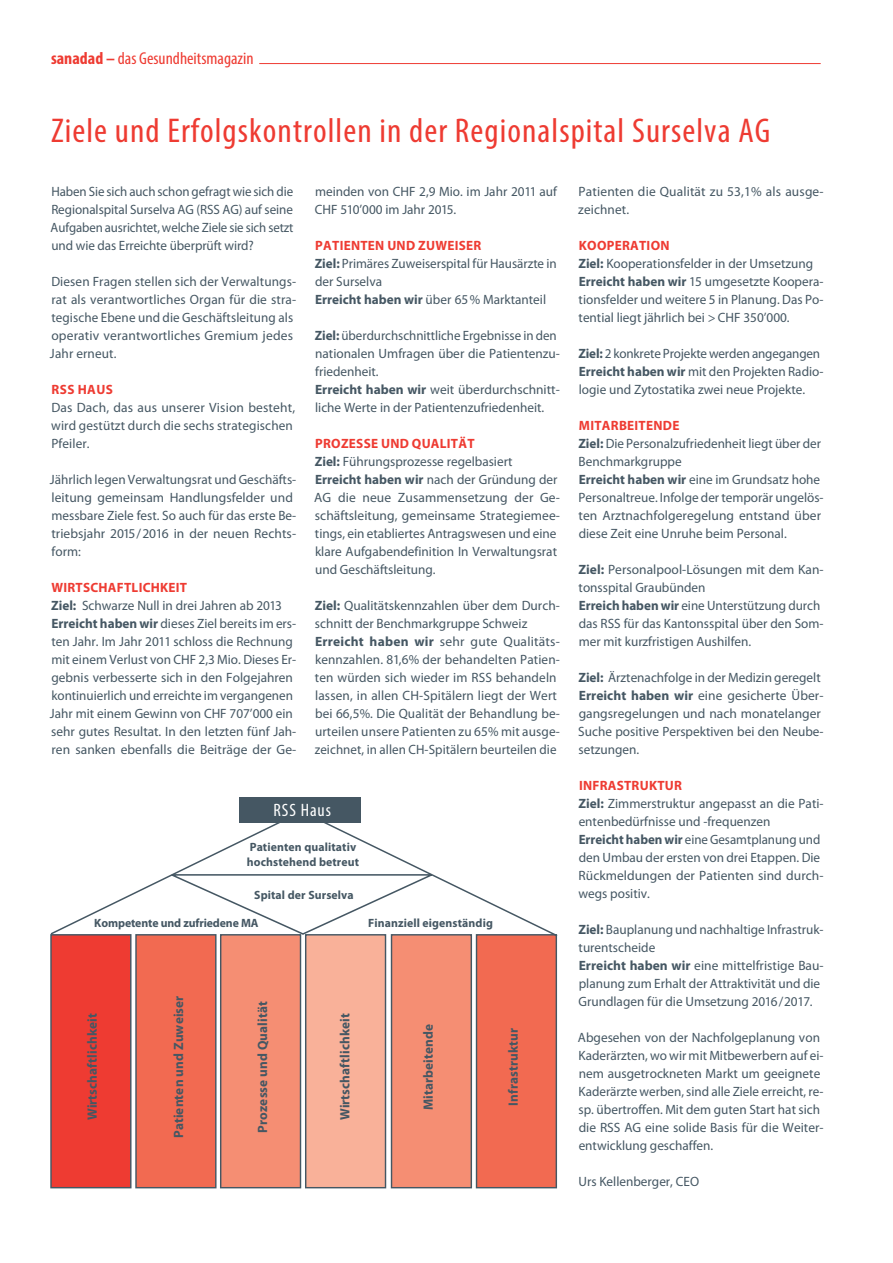
<style>
.page{position:relative;width:893px;height:1263px;background:#fff}
.page>*{position:absolute;margin:0;border:0;box-sizing:border-box;transform-origin:0 0}
.t1{font:condensed 34.5px "Myriad Pro";letter-spacing:.03em;color:#ee3b32}
.t2{font:condensed 18px "Myriad Pro";letter-spacing:.05em;color:#fff}
.t3{font:condensed 17.25px "Myriad Pro";color:#ee3b32}
.t4{font:13.5px/18px "Myriad Pro";color:#455763}
.t5{font:13.5px/18px "Myriad Pro";color:#455763;text-align:justify;scale:.96 1}
.t6{font:700 13.5px "Myriad Pro";letter-spacing:.01em;color:#455763}
.t7{font:700 13.5px "Myriad Pro";letter-spacing:.03em;color:#ee3b32}
.t8{font:700 12px/15px "Myriad Pro";letter-spacing:.01em;color:#455763}
.t9{font:700 12px "Myriad Pro";letter-spacing:-.01em;color:#455763}
.s1{font-weight:700}
.s2{font-weight:700;color:#ee3b32}
</style>
<div class="page">
<hr style="left:259px;top:63px;width:562px;height:1px;background:#ee3b32">
<div style="left:50px;top:934px;width:82px;height:254px;background:#ee3b32;border:1px solid #455763"></div>
<div style="left:220px;top:934px;width:81px;height:254px;background:#f58e73;border:1px solid #455763"></div>
<div style="left:391px;top:934px;width:81px;height:254px;background:#f58e73;border:1px solid #455763"></div>
<div style="left:135px;top:934px;width:82px;height:254px;background:#f26a51;border:1px solid #455763"></div>
<div style="left:305px;top:934px;width:81px;height:254px;background:#f9b199;border:1px solid #455763"></div>
<div style="left:476px;top:934px;width:81px;height:254px;background:#f26a51;border:1px solid #455763"></div>
<svg style="left:50px;top:810px;width:508px;height:128px"></svg>
<svg style="left:170px;top:873px;width:269px;height:63px"></svg>
<div style="left:240px;top:797px;width:121px;height:26px;background:#455763"></div>
<p class="t3" style="left:51px;top:48px;width:204px"><span class="s1">sanadad –</span> das Gesundheitsmagazin</p>
<h1 class="t1" style="left:51px;top:110px;width:721px">Ziele und Erfolgskontrollen in der Regionalspital Surselva AG</h1>
<p class="t4" style="left:578px;top:183px;width:247px">Patienten die Qualität zu 53,1% als ausge&shy;zeichnet.</p>
<p class="t4" style="left:578px;top:237px;width:247px"><span class="s2">KOOPERATION<br></span><span class="s1">Ziel:</span> Kooperationsfelder in der Umsetzung <span class="s1">Erreicht haben wir</span> 15 umgesetzte Koopera&shy;tionsfelder und weitere 5 in Planung. Das Po&shy;tential liegt jährlich bei &gt; CHF 350’000.</p>
<p class="t4" style="left:578px;top:345px;width:247px"><span class="s1">Ziel:</span> 2 konkrete Projekte werden angegangen<br><span class="s1">Erreicht haben wir</span> mit den Projekten Radio&shy;logie und Zytostatika zwei neue Projekte.</p>
<p class="t4" style="left:578px;top:417px;width:247px"><span class="s2">MITARBEITENDE<br></span><span class="s1">Ziel:</span> Die Personalzufriedenheit liegt über der Benchmarkgruppe<br><span class="s1">Erreicht haben wir</span> eine im Grundsatz hohe Personaltreue. Infolge der temporär ungelös&shy;ten Arztnachfolgeregelung entstand über diese Zeit eine Unruhe beim Personal.</p>
<p class="t4" style="left:578px;top:561px;width:247px"><span class="s1">Ziel:</span> Personalpool-Lösungen mit dem Kan&shy;tonsspital Graubünden<br><span class="s1">Erreich haben wir</span> eine Unterstützung durch das RSS für das Kantonsspital über den Som&shy;mer mit kurzfristigen Aushilfen.</p>
<p class="t4" style="left:578px;top:669px;width:247px"><span class="s1">Ziel:</span> Ärztenachfolge in der Medizin geregelt <span class="s1">Erreicht haben wir</span> eine gesicherte Über&shy;gangsregelungen und nach monatelanger Suche positive Perspektiven bei den Neube&shy;setzungen.</p>
<p class="t4" style="left:578px;top:777px;width:247px"><span class="s2">INFRASTRUKTUR<br></span><span class="s1">Ziel:</span> Zimmerstruktur angepasst an die Pati&shy;entenbedürfnisse und -frequenzen<br><span class="s1">Erreicht haben wir</span> eine Gesamtplanung und den Umbau der ersten von drei Etappen. Die Rückmeldungen der Patienten sind durch&shy;wegs positiv.</p>
<p class="t4" style="left:578px;top:921px;width:247px"><span class="s1">Ziel:</span> Bauplanung und nachhaltige Infrastruk&shy;turentscheide<br><span class="s1">Erreicht haben wir</span> eine mittelfristige Bau&shy;planung zum Erhalt der Attraktivität und die Grundlagen für die Umsetzung 2016/2017.</p>
<p class="t4" style="left:578px;top:1029px;width:247px">Abgesehen von der Nachfolgeplanung von Kaderärzten, wo wir mit Mitbewerbern auf ei&shy;nem ausgetrockneten Markt um geeignete Kaderärzte werben, sind alle Ziele erreicht, re&shy;sp. übertroffen. Mit dem guten Start hat sich die RSS AG eine solide Basis für die Weiter&shy;entwicklung geschaffen.</p>
<p class="t4" style="left:578px;top:1173px;width:122px">Urs Kellenberger, CEO</p>
<p class="t5" style="left:51px;top:183px;width:255px">Haben Sie sich auch schon gefragt wie sich die Regionalspital Surselva AG (RSS AG) auf seine Aufgaben ausrichtet, welche Ziele sie sich setzt und wie das Erreichte überprüft wird?</p>
<p class="t4" style="left:50px;top:273px;width:248px">Diesen Fragen stellen sich der Verwaltungs&shy;rat als verantwortliches Organ für die stra&shy;tegische Ebene und die Geschäftsleitung als operativ verantwortliches Gremium jedes Jahr erneut.</p>
<p class="t7" style="left:52px;top:381px;width:63px">RSS HAUS</p>
<p class="t4" style="left:51px;top:399px;width:246px">Das Dach, das aus unserer Vision besteht, wird gestützt durch die sechs strategischen<br>Pfeiler.</p>
<p class="t4" style="left:50px;top:471px;width:248px">Jährlich legen Verwaltungsrat und Geschäfts&shy;leitung gemeinsam Handlungsfelder und messbare Ziele fest. So auch für das erste Be&shy;triebsjahr 2015/2016 in der neuen Rechts&shy;form:</p>
<p class="t4" style="left:50px;top:579px;width:248px"><span class="s2">WIRTSCHAFTLICHKEIT<br></span><span class="s1">Ziel:</span> Schwarze Null in drei Jahren ab 2013<br><span class="s1">Erreicht haben wir</span> dieses Ziel bereits im ers&shy;ten Jahr. Im Jahr 2011 schloss die Rechnung mit einem Verlust von CHF 2,3 Mio. Dieses Er&shy;gebnis verbesserte sich in den Folgejahren kontinuierlich und erreichte im vergangenen Jahr mit einem Gewinn von CHF 707’000 ein sehr gutes Resultat. In den letzten fünf Jah&shy;ren sanken ebenfalls die Beiträge der Ge-</p>
<p class="t4" style="left:315px;top:183px;width:244px">meinden von CHF 2,9 Mio. im Jahr 2011 auf<br>CHF 510’000 im Jahr 2015.</p>
<p class="t4" style="left:315px;top:237px;width:243px"><span class="s2">PATIENTEN UND ZUWEISER<br></span><span class="s1">Ziel:</span> Primäres Zuweiserspital für Hausärzte in der Surselva<br><span class="s1">Erreicht haben wir</span> über 65% Marktanteil</p>
<p class="t5" style="left:315px;top:327px;width:257px;text-align:left"><span class="s1">Ziel:</span> überdurchschnittliche Ergebnisse in den nationalen Umfragen über die Patientenzu&shy;friedenheit.<br><span class="s1">Erreicht haben wir</span> weit überdurchschnitt&shy;liche Werte in der Patientenzufriedenheit.</p>
<p class="t4" style="left:314px;top:435px;width:247px"><span class="s2">PROZESSE UND QUALITÄT<br></span><span class="s1">Ziel:</span> Führungsprozesse regelbasiert <span class="s1">Erreicht haben wir</span> nach der Gründung der AG die neue Zusammensetzung der Ge&shy;schäftsleitung, gemeinsame Strategiemee&shy;tings, ein etabliertes Antragswesen und eine klare Aufgabendefinition In Verwaltungsrat und Geschäftsleitung.</p>
<p class="t4" style="left:315px;top:597px;width:247px"><span class="s1">Ziel:</span> Qualitätskennzahlen über dem Durch&shy;schnitt der Benchmarkgruppe Schweiz <span class="s1">Erreicht haben wir</span> sehr gute Qualitäts&shy;kennzahlen. 81,6% der behandelten Patien&shy;ten würden sich wieder im RSS behandeln lassen, in allen CH-Spitälern liegt der Wert bei 66,5%. Die Qualität der Behandlung be&shy;urteilen unsere Patienten zu 65% mit ausge&shy;zeichnet, in allen CH-Spitälern beurteilen die</p>
<h2 class="t2" style="left:274px;top:799px;width:59px">RSS Haus</h2>
<p class="t8" style="left:247px;top:839px;width:114px">Patienten qualitativ hochstehend betreut</p>
<p class="t8" style="left:254px;top:887px;width:101px">Spital der Surselva</p>
<p class="t9" style="left:94px;top:915px;width:166px">Kompetente und zufriedene MA</p>
<p class="t8" style="left:368px;top:914px;width:126px">Finanziell eigenständig</p>
<p class="t6" style="left:170px;top:1138px;width:144px;rotate:-90deg">Patienten und Zuweiser</p>
<p class="t6" style="left:254px;top:1132px;width:133px;rotate:-90deg">Prozesse und Qualität</p>
<p class="t6" style="left:336px;top:1120px;width:108px;rotate:-90deg">Wirtschaftlichkeit</p>
<p class="t6" style="left:84px;top:1120px;width:108px;rotate:-90deg">Wirtschaftlichkeit</p>
<p class="t6" style="left:419px;top:1110px;width:88px;rotate:-90deg">Mitarbeitende</p>
<p class="t6" style="left:504px;top:1106px;width:79px;rotate:-90deg">Infrastruktur</p>
</div>
